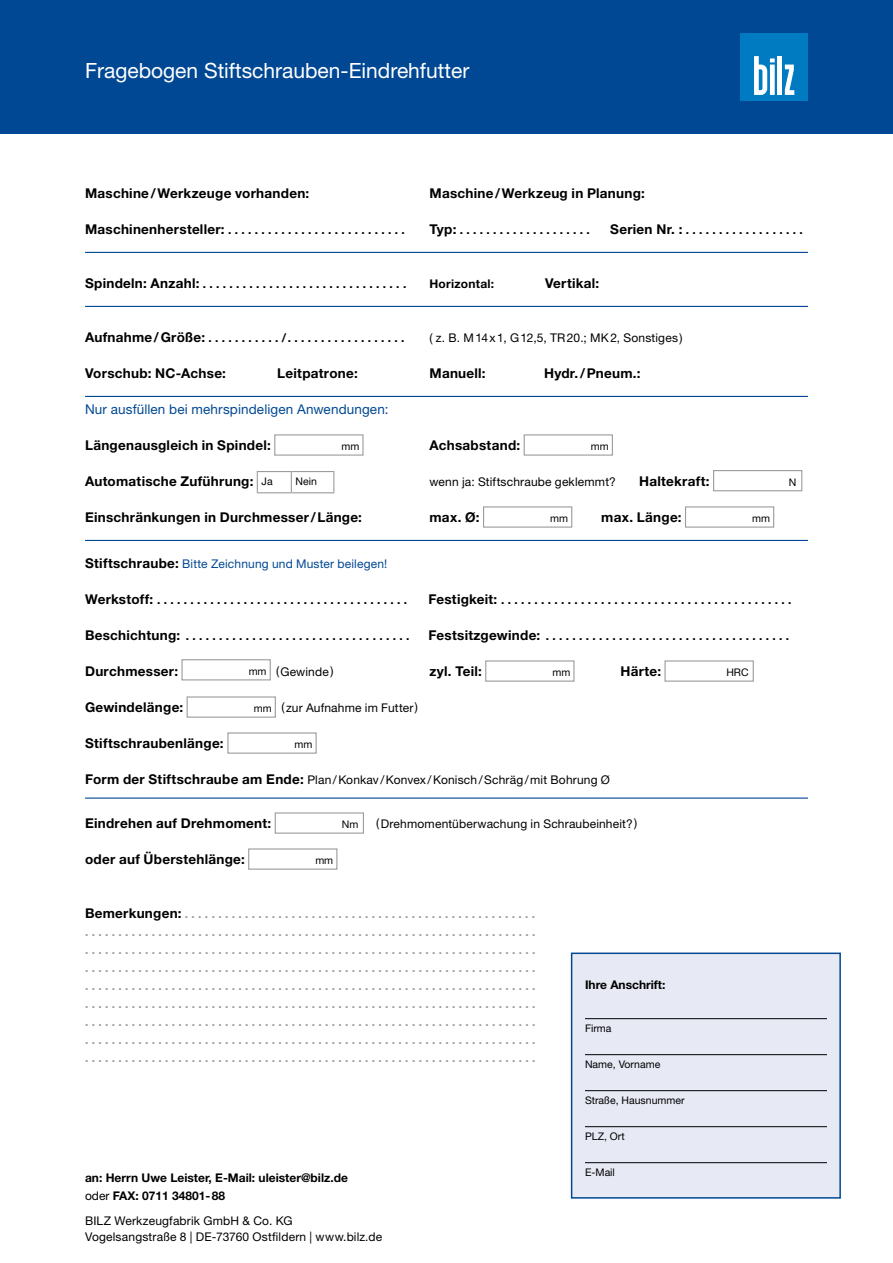
<style>
.page{position:relative;width:893px;height:1263px;background:#fff}
.page>*{position:absolute;margin:0;border:0;box-sizing:border-box;transform-origin:0 0}
.t1{font:21px "Helvetica Neue LT";color:#fff}
.t2{font:700 13.5px "Helvetica Neue LT";letter-spacing:.02em;color:#000}
.t3{font:13.5px "Helvetica Neue LT";letter-spacing:.01em;color:#004893}
.t4{font:700 12px/18px "Helvetica Neue LT";color:#9c9c9d;text-align:justify}
.t5{font:700 12px/18px "Helvetica Neue LT";color:#000}
.t6{font:12px/15.9px "Helvetica Neue LT";letter-spacing:.015em;color:#000}
.t7{font:12px "Helvetica Neue LT";letter-spacing:.015em;color:#004893}
.t8{font:700 12px "Helvetica Neue LT";letter-spacing:.02em;color:#000}
.t9{font:10.5px "Helvetica Neue LT";color:#000}
.s1{font-size:13.5px}
.s2{font-weight:400;font-size:10.5px}
.s3{font-weight:700;font-size:13.5px;color:#000}
.s4{font-size:10.5px}
.s5{font-weight:700;font-size:13.5px}
.s6{font-size:13.5px;color:#000}
.s7{font-weight:400}
</style>
<div class="page">
<hr style="left:85px;top:252px;width:723px;height:1px;background:#004893">
<div style="left:274px;top:434px;width:90px;height:22px;border:1px solid #9c9c9d"></div>
<hr style="left:257px;top:471px;width:34px;height:1px;background:#9c9c9d">
<svg style="left:257px;top:472px;width:1px;height:20px"></svg>
<hr style="left:291px;top:471px;width:43px;height:1px;background:#9c9c9d">
<svg style="left:291px;top:472px;width:1px;height:20px"></svg>
<svg style="left:333px;top:472px;width:1px;height:20px"></svg>
<hr style="left:257px;top:492px;width:34px;height:1px;background:#9c9c9d">
<hr style="left:291px;top:492px;width:43px;height:1px;background:#9c9c9d">
<div style="left:524px;top:434px;width:89px;height:22px;border:1px solid #9c9c9d"></div>
<div style="left:713px;top:470px;width:89px;height:21px;border:1px solid #9c9c9d"></div>
<div style="left:483px;top:506px;width:89px;height:22px;border:1px solid #9c9c9d"></div>
<div style="left:685px;top:506px;width:89px;height:22px;border:1px solid #9c9c9d"></div>
<hr style="left:85px;top:306px;width:723px;height:1px;background:#004893">
<hr style="left:85px;top:396px;width:723px;height:1px;background:#004893">
<hr style="left:85px;top:540px;width:723px;height:1px;background:#004893">
<div style="left:181px;top:659px;width:90px;height:21px;border:1px solid #9c9c9d"></div>
<div style="left:485px;top:660px;width:89px;height:22px;border:1px solid #9c9c9d"></div>
<div style="left:664px;top:660px;width:90px;height:22px;border:1px solid #9c9c9d"></div>
<div style="left:187px;top:696px;width:89px;height:22px;border:1px solid #9c9c9d"></div>
<div style="left:227px;top:732px;width:90px;height:22px;border:1px solid #9c9c9d"></div>
<div style="left:275px;top:812px;width:89px;height:22px;border:1px solid #9c9c9d"></div>
<div style="left:248px;top:848px;width:89px;height:22px;border:1px solid #9c9c9d"></div>
<hr style="left:85px;top:797px;width:723px;height:2px;background:#004893">
<div style="left:571px;top:952px;width:270px;height:246px;background:#e7e9f5;border:2px solid #004893"></div>
<hr style="left:585px;top:1018px;width:242px;height:1px;background:#000">
<hr style="left:585px;top:1054px;width:242px;height:1px;background:#000">
<hr style="left:585px;top:1090px;width:242px;height:1px;background:#000">
<hr style="left:585px;top:1126px;width:242px;height:1px;background:#000">
<hr style="left:585px;top:1162px;width:242px;height:1px;background:#000">
<div style="left:0;top:0;width:893px;height:134px;background:#004893"></div>
<div style="left:740px;top:33px;width:68px;height:68px;background:#007bc1"></div>
<svg style="left:754px;top:56px;width:40px;height:39px"></svg>
<h1 class="t1" style="left:85px;top:58px;width:386px">Fragebogen Stiftschrauben-Eindrehfutter</h1>
<p class="t2" style="left:85px;top:185px;width:226px">Maschine/Werkzeuge vorhanden:</p>
<p class="t5" style="left:85px;top:220px;width:321px"><span class="s1">Maschinenhersteller:</span> . . . . . . . . . . . . . . . . . . . . . . . . . . .</p>
<p class="t5" style="left:85px;top:274px;width:323px"><span class="s1">Spindeln: Anzahl:</span> . . . . . . . . . . . . . . . . . . . . . . . . . . . . . . .</p>
<p class="t5" style="left:85px;top:328px;width:321px"><span class="s1">Aufnahme/Größe:</span> . . . . . . . . . . . /. . . . . . . . . . . . . . . . . .</p>
<p class="t2" style="left:85px;top:365px;width:142px">Vorschub: NC-Achse:</p>
<p class="t2" style="left:277px;top:365px;width:82px">Leitpatrone:</p>
<p class="t3" style="left:85px;top:401px;width:305px">Nur ausfüllen bei mehrspindeligen Anwendungen:</p>
<p class="t2" style="left:85px;top:437px;width:187px">Längenausgleich in Spindel:</p>
<p class="t9" style="left:341px;top:440px;width:19px">mm</p>
<p class="t2" style="left:85px;top:473px;width:189px">Automatische Zuführung: <span class="s2">Ja</span></p>
<p class="t9" style="left:296px;top:475px;width:23px">Nein</p>
<p class="t2" style="left:85px;top:509px;width:279px">Einschränkungen in Durchmesser/Länge:</p>
<p class="t2" style="left:429px;top:185px;width:217px">Maschine/Werkzeug in Planung:</p>
<p class="t5" style="left:429px;top:220px;width:162px"><span class="s1">Typ:</span> . . . . . . . . . . . . . . . . . . . .</p>
<p class="t5" style="left:610px;top:220px;width:194px"><span class="s1">Serien Nr. :</span> . . . . . . . . . . . . . . . . . .</p>
<p class="t8" style="left:429px;top:276px;width:66px">Horizontal:</p>
<p class="t2" style="left:545px;top:275px;width:56px">Vertikal:</p>
<p class="t6" style="left:429px;top:330px;width:255px">( z. B. M14x1, G12,5, TR20.; MK2, Sonstiges )</p>
<p class="t2" style="left:429px;top:365px;width:58px">Manuell:</p>
<p class="t2" style="left:544px;top:365px;width:98px">Hydr./Pneum.:</p>
<p class="t2" style="left:429px;top:437px;width:92px">Achsabstand:</p>
<p class="t9" style="left:591px;top:440px;width:19px">mm</p>
<p class="t6" style="left:429px;top:474px;width:188px">wenn ja: Stiftschraube geklemmt?</p>
<p class="t2" style="left:639px;top:473px;width:72px">Haltekraft:</p>
<p class="t9" style="left:789px;top:476px;width:9px">N</p>
<p class="t2" style="left:429px;top:509px;width:52px">max. Ø:</p>
<p class="t9" style="left:550px;top:512px;width:19px">mm</p>
<p class="t2" style="left:601px;top:509px;width:82px">max. Länge:</p>
<p class="t9" style="left:752px;top:512px;width:19px">mm</p>
<p class="t7" style="left:85px;top:557px;width:304px"><span class="s3">Stiftschraube:</span> Bitte Zeichnung und Muster beilegen!</p>
<p class="t5" style="left:85px;top:590px;width:324px"><span class="s1">Werkstoff:</span> . . . . . . . . . . . . . . . . . . . . . . . . . . . . . . . . . . . . . .</p>
<p class="t5" style="left:428px;top:590px;width:364px"><span class="s1">Festigkeit:</span> . . . . . . . . . . . . . . . . . . . . . . . . . . . . . . . . . . . . . . . . . . . .</p>
<p class="t5" style="left:85px;top:626px;width:326px"><span class="s1">Beschichtung:</span> . . . . . . . . . . . . . . . . . . . . . . . . . . . . . . . . . .</p>
<p class="t5" style="left:429px;top:626px;width:362px"><span class="s1">Festsitzgewinde:</span> . . . . . . . . . . . . . . . . . . . . . . . . . . . . . . . . . . . . .</p>
<p class="t2" style="left:85px;top:663px;width:95px">Durchmesser:</p>
<p class="t6" style="left:249px;top:664px;width:86px"><span class="s4">mm</span> (Gewinde)</p>
<p class="t2" style="left:429px;top:663px;width:54px">zyl. Teil:</p>
<p class="t9" style="left:552px;top:666px;width:19px">mm</p>
<p class="t2" style="left:620px;top:663px;width:42px">Härte:</p>
<p class="t9" style="left:726px;top:666px;width:24px">HRC</p>
<p class="t2" style="left:85px;top:699px;width:100px">Gewindelänge:</p>
<p class="t6" style="left:254px;top:700px;width:166px"><span class="s4">mm</span> ( zur Aufnahme im Futter)</p>
<p class="t2" style="left:85px;top:735px;width:140px">Stiftschraubenlänge:</p>
<p class="t9" style="left:295px;top:738px;width:19px">mm</p>
<p class="t6" style="left:85px;top:772px;width:527px"><span class="s5">Form der Stiftschraube am Ende:</span> Plan/Konkav/Konvex/Konisch/Schräg/mit Bohrung Ø</p>
<p class="t2" style="left:85px;top:815px;width:188px">Eindrehen auf Drehmoment:</p>
<p class="t9" style="left:342px;top:818px;width:18px">Nm</p>
<p class="t6" style="left:376px;top:816px;width:263px">(Drehmomentüberwachung in Schraubeinheit?)</p>
<p class="t2" style="left:85px;top:851px;width:161px">oder auf Überstehlänge:</p>
<p class="t9" style="left:315px;top:854px;width:19px">mm</p>
<p class="t4" style="left:85px;top:904px;width:452px"><span class="s6">Bemerkungen:</span> . . . . . . . . . . . . . . . . . . . . . . . . . . . . . . . . . . . . . . . . . . . . . . . . . . . . . . . . . . . . . . . . . . . . . . . . . . . . . . . . . . . . . . . . . . . . . . . . . . . . . . . . . . . . . . . . . . . . . . . . . . . . . . . . . . . . . . . . . . . . . . . . . . . . . . . . . . . . . . . . . . . . . . . . . . . . . . . . . . . . . . . . . . . . . . . . . . . . . . . . . . . . . . . . . . . . . . . . . . . . . . . . . . . . . . . . . . . . . . . . . . . . . . . . . . . . . . . . . . . . . . . . . . . . . . . . . . . . . . . . . . . . . . . . . . . . . . . . . . . . . . . . . . . . . . . . . . . . . . . . . . . . . . . . . . . . . . . . . . . . . . . . . . . . . . . . . . . . . . . . . . . . . . . . . . . . . . . . . . . . . . . . . . . . . . . . . . . . . . . . . . . . . . . . . . . . . . . . . . . . . . . . . . . . . . . . . . . . . . . . . . . . . . . . . . . . . . . . . . . . . . . . . . . . . . . . . . . . . . . . . . . . . . . . . . . . . . . . . . . . . . . . . . . . . . . . . . . . . . . . . . . . . . . . . . . . . . . . . . . . . . . . . . . . . . . . . . . . . . . . . . . . . . . . . . . . . . . . . . . . . . . . . . . . . . . . . . . . .</p>
<p class="t5" style="left:85px;top:1168px;width:264px">an: Herrn Uwe Leister, E-Mail: uleister@bilz.de <span class="s7">oder</span> FAX: 0711 34801-88</p>
<p class="t6" style="left:85px;top:1212px;width:299px">BILZ Werkzeugfabrik GmbH &amp; Co. KG<br>Vogelsangstraße 8 | DE-73760 Ostfildern | www.bilz.de</p>
<p class="t5" style="left:585px;top:975px;width:82px">Ihre Anschrift:</p>
<p class="t9" style="left:585px;top:1022px;width:28px">Firma</p>
<p class="t9" style="left:585px;top:1058px;width:77px">Name, Vorname</p>
<p class="t9" style="left:585px;top:1094px;width:101px">Straße, Hausnummer</p>
<p class="t9" style="left:585px;top:1130px;width:41px">PLZ, Ort</p>
<p class="t9" style="left:585px;top:1166px;width:31px">E-Mail</p>
</div>
